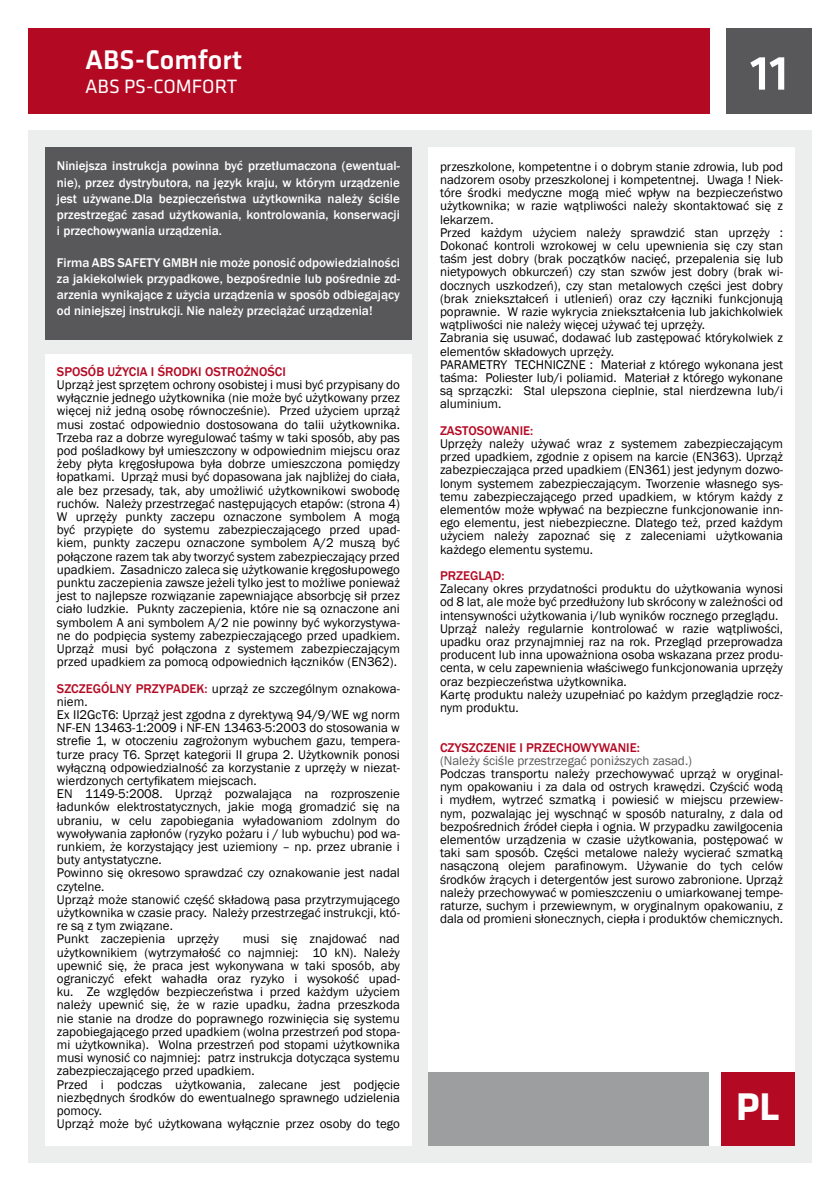
<style>
.page{position:relative;width:840px;height:1191px;background:#fff}
.page>*{position:absolute;margin:0;border:0;box-sizing:border-box;transform-origin:0 0}
.t1{font:500 50px "Klavika";color:#fff}
.t2{font:700 40px "Klavika Basic";color:#fff}
.t3{font:500 28px "Klavika Basic";color:#fff}
.t4{font:20px "Klavika Basic";color:#fff}
.t5{font:13px/13.2px "Franklin Gothic";color:#000}
.t6{font:500 13px/16px "Franklin Gothic";color:#fff;text-align:justify}
.t7{font:500 13px "Franklin Gothic";color:#b40923}
.t8{font:13px "Franklin Gothic";color:#58585a}
.s1{font-weight:500;color:#b40923}
</style>
<div class="page">
<div style="left:28px;top:28px;width:681px;height:85px;background:#b40923"></div>
<div style="left:28px;top:130px;width:783px;height:1032px;background:#eceded"></div>
<div style="left:45px;top:354px;width:366px;height:791px;background:#fff"></div>
<div style="left:428px;top:147px;width:366px;height:998px;background:#fff"></div>
<div style="left:45px;top:147px;width:366px;height:193px;background:#58585a"></div>
<div style="left:726px;top:28px;width:85px;height:85px;background:#58585a"></div>
<div style="left:428px;top:1071px;width:281px;height:74px;background:#9c9e9f"></div>
<div style="left:720px;top:1071px;width:74px;height:74px;background:#b40923"></div>
<h3 class="t3" style="left:85px;top:41px;width:158px">ABS-Comfort</h3>
<h3 class="t4" style="left:85px;top:74px;width:153px">ABS PS-COMFORT</h3>
<p class="t6" style="left:57px;top:158px;width:344px">Niniejsza instrukcja powinna być przetłumaczona (ewentual&shy;nie), przez dystrybutora, na język kraju, w którym urządzenie jest używane.Dla bezpieczeństwa użytkownika należy ściśle przestrzegać zasad użytkowania, kontrolowania, konserwacji i przechowywania urządzenia.</p>
<p class="t6" style="left:57px;top:254px;width:344px">Firma ABS SAFETY GMBH nie może ponosić odpowiedzialności za jakiekolwiek przypadkowe, bezpośrednie lub pośrednie zd&shy;arzenia wynikające z użycia urządzenia w sposób odbiegający od niniejszej instrukcji. Nie należy przeciążać urządzenia!</p>
<p class="t7" style="left:57px;top:363px;width:230px">SPOSÓB UŻYCIA I ŚRODKI OSTROŻNOŚCI</p>
<p class="t5" style="left:57px;top:378px;width:344px;text-align:justify">Uprząż jest sprzętem ochrony osobistej i musi być przypisany do wyłącznie jednego użytkownika (nie może być użytkowany przez więcej niż jedną osobę równocześnie). Przed użyciem uprząż musi zostać odpowiednio dostosowana do talii użytkownika.<br>Trzeba raz a dobrze wyregulować taśmy w taki sposób, aby pas pod pośladkowy był umieszczony w odpowiednim miejscu oraz żeby płyta kręgosłupowa była dobrze umieszczona pomiędzy łopatkami. Uprząż musi być dopasowana jak najbliżej do ciała, ale bez przesady, tak, aby umożliwić użytkownikowi swobodę ruchów. Należy przestrzegać następujących etapów: (strona 4)<br>W uprzęży punkty zaczepu oznaczone symbolem A mogą być przypięte do systemu zabezpieczającego przed upad&shy;kiem, punkty zaczepu oznaczone symbolem A/2 muszą być połączone razem tak aby tworzyć system zabezpieczający przed upadkiem. Zasadniczo zaleca się użytkowanie kręgosłupowego punktu zaczepienia zawsze jeżeli tylko jest to możliwe ponieważ jest to najlepsze rozwiązanie zapewniające absorbcję sił przez ciało ludzkie. Puknty zaczepienia, które nie są oznaczone ani symbolem A ani symbolem A/2 nie powinny być wykorzystywa&shy;ne do podpięcia systemy zabezpieczającego przed upadkiem.<br>Uprząż musi być połączona z systemem zabezpieczającym przed upadkiem za pomocą odpowiednich łączników (EN362).</p>
<p class="t5" style="left:57px;top:682px;width:344px"><span class="s1">SZCZEGÓLNY PRZYPADEK:</span> uprząż ze szczególnym oznakowa&shy;niem.<br>Ex II2GcT6: Uprząż jest zgodna z dyrektywą 94/9/WE wg norm NF-EN 13463-1:2009 i NF-EN 13463-5:2003 do stosowania w strefie 1, w otoczeniu zagrożonym wybuchem gazu, tempera&shy;turze pracy T6. Sprzęt kategorii II grupa 2. Użytkownik ponosi wyłączną odpowiedzialność za korzystanie z uprzęży w niezat&shy;wierdzonych certyfikatem miejscach.<br>EN 1149-5:2008. Uprząż pozwalająca na rozproszenie ładunków elektrostatycznych, jakie mogą gromadzić się na ubraniu, w celu zapobiegania wyładowaniom zdolnym do wywoływania zapłonów (ryzyko pożaru i / lub wybuchu) pod wa&shy;runkiem, że korzystający jest uziemiony – np. przez ubranie i buty antystatyczne.<br>Powinno się okresowo sprawdzać czy oznakowanie jest nadal czytelne.<br>Uprząż może stanowić część składową pasa przytrzymującego użytkownika w czasie pracy. Należy przestrzegać instrukcji, któ&shy;re są z tym związane.<br>Punkt zaczepienia uprzęży</p>
<p class="t5" style="left:57px;top:932px;width:344px;text-indent:186px">musi się znajdować nad użytkownikiem (wytrzymałość co najmniej: 10 kN). Należy upewnić się, że praca jest wykonywana w taki sposób, aby ograniczyć efekt wahadła oraz ryzyko i wysokość upad&shy;ku. Ze względów bezpieczeństwa i przed każdym użyciem należy upewnić się, że w razie upadku, żadna przeszkoda nie stanie na drodze do poprawnego rozwinięcia się systemu zapobiegającego przed upadkiem (wolna przestrzeń pod stopa&shy;mi użytkownika). Wolna przestrzeń pod stopami użytkownika musi wynosić co najmniej: patrz instrukcja dotycząca systemu zabezpieczającego przed upadkiem.<br>Przed i podczas użytkowania, zalecane jest podjęcie niezbędnych środków do ewentualnego sprawnego udzielenia pomocy.<br>Uprząż może być użytkowana wyłącznie przez osoby do tego</p>
<h1 class="t1" style="left:749px;top:39px;width:40px">11</h1>
<p class="t5" style="left:440px;top:160px;width:344px">przeszkolone, kompetentne i o dobrym stanie zdrowia, lub pod nadzorem osoby przeszkolonej i kompetentnej. Uwaga ! Niek&shy;tóre środki medyczne mogą mieć wpływ na bezpieczeństwo użytkownika; w razie wątpliwości należy skontaktować się z lekarzem.<br>Przed każdym użyciem należy sprawdzić stan uprzęży :<br>Dokonać kontroli wzrokowej w celu upewnienia się czy stan taśm jest dobry (brak początków nacięć, przepalenia się lub nietypowych obkurczeń) czy stan szwów jest dobry (brak wi&shy;docznych uszkodzeń), czy stan metalowych części jest dobry (brak zniekształceń i utlenień) oraz czy łączniki funkcjonują poprawnie. W razie wykrycia zniekształcenia lub jakichkolwiek wątpliwości nie należy więcej używać tej uprzęży.<br>Zabrania się usuwać, dodawać lub zastępować którykolwiek z elementów składowych uprzęży.<br>PARAMETRY TECHNICZNE : Materiał z którego wykonana jest taśma: Poliester lub/i poliamid. Materiał z którego wykonane są sprzączki: Stal ulepszona cieplnie, stal nierdzewna lub/i aluminium.</p>
<p class="t7" style="left:440px;top:422px;width:95px">ZASTOSOWANIE:</p>
<p class="t5" style="left:440px;top:437px;width:344px;text-align:justify">Uprzęży należy używać wraz z systemem zabezpieczającym przed upadkiem, zgodnie z opisem na karcie (EN363). Uprząż zabezpieczająca przed upadkiem (EN361) jest jedynym dozwo&shy;lonym systemem zabezpieczającym. Tworzenie własnego sys&shy;temu zabezpieczającego przed upadkiem, w którym każdy z elementów może wpływać na bezpieczne funkcjonowanie inn&shy;ego elementu, jest niebezpieczne. Dlatego też, przed każdym użyciem należy zapoznać się z zaleceniami użytkowania każdego elementu systemu.</p>
<p class="t7" style="left:440px;top:567px;width:66px">PRZEGLĄD:</p>
<p class="t5" style="left:440px;top:582px;width:344px">Zalecany okres przydatności produktu do użytkowania wynosi od 8 lat, ale może być przedłużony lub skrócony w zależności od intensywności użytkowania i/lub wyników rocznego przeglądu.<br>Uprząż należy regularnie kontrolować w razie wątpliwości, upadku oraz przynajmniej raz na rok. Przegląd przeprowadza producent lub inna upoważniona osoba wskazana przez produ&shy;centa, w celu zapewnienia właściwego funkcjonowania uprzęży oraz bezpieczeństwa użytkownika.<br>Kartę produktu należy uzupełniać po każdym przeglądzie rocz&shy;nym produktu.</p>
<p class="t7" style="left:440px;top:739px;width:201px">CZYSZCZENIE I PRZECHOWYWANIE:</p>
<p class="t8" style="left:440px;top:752px;width:253px">(Należy ściśle przestrzegać poniższych zasad.)</p>
<p class="t5" style="left:440px;top:767px;width:344px;text-align:justify">Podczas transportu należy przechowywać uprząż w oryginal&shy;nym opakowaniu i za dala od ostrych krawędzi. Czyścić wodą i mydłem, wytrzeć szmatką i powiesić w miejscu przewiew&shy;nym, pozwalając jej wyschnąć w sposób naturalny, z dala od bezpośrednich źródeł ciepła i ognia. W przypadku zawilgocenia elementów urządzenia w czasie użytkowania, postępować w taki sam sposób. Części metalowe należy wycierać szmatką nasączoną olejem parafinowym. Używanie do tych celów środków żrących i detergentów jest surowo zabronione. Uprząż należy przechowywać w pomieszczeniu o umiarkowanej tempe&shy;raturze, suchym i przewiewnym, w oryginalnym opakowaniu, z dala od promieni słonecznych, ciepła i produktów chemicznych.</p>
<h2 class="t2" style="left:735px;top:1077px;width:45px">PL</h2>
</div>
